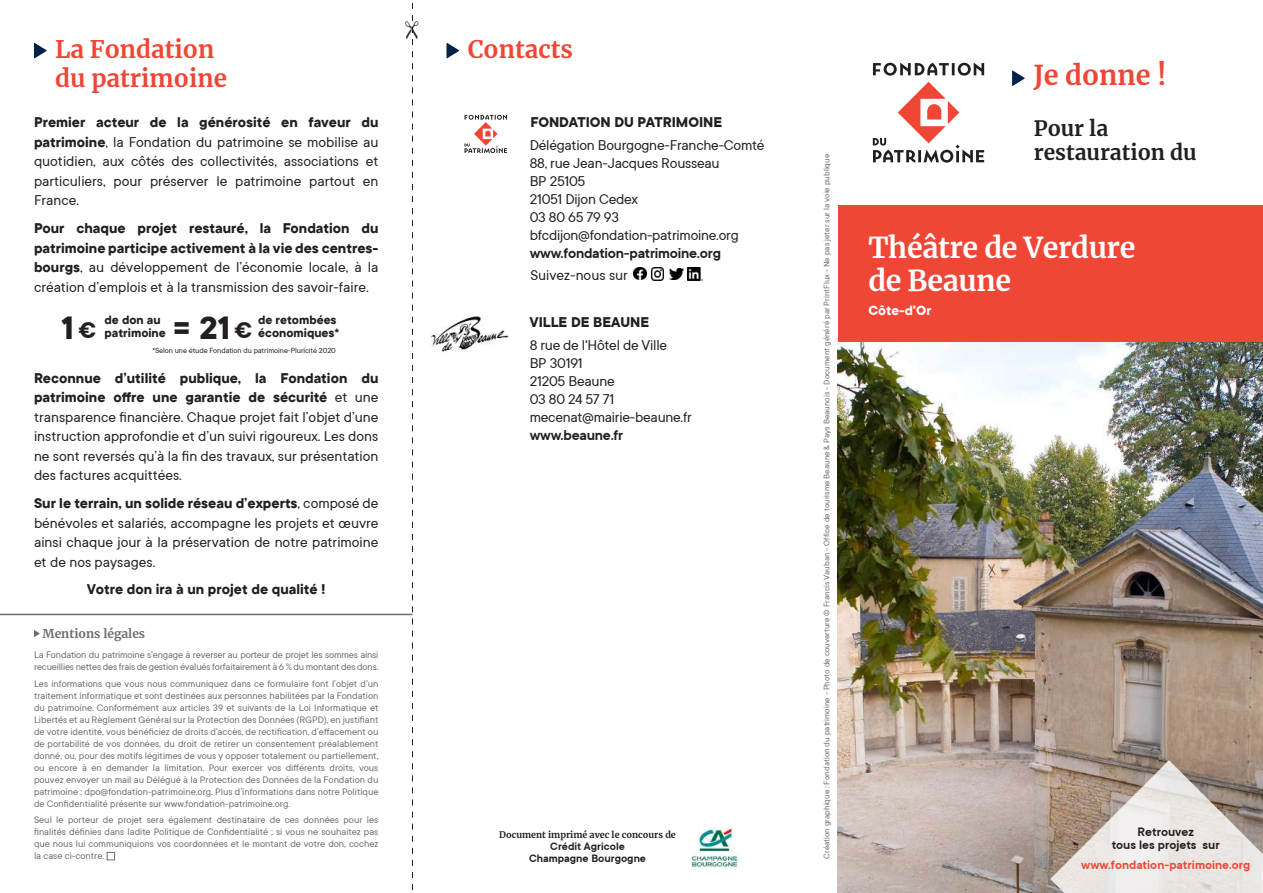
<style>
.page{position:relative;width:1263px;height:893px;background:#fff}
.page>*{position:absolute;margin:0;border:0;box-sizing:border-box;transform-origin:0 0}
.t1{font:700 36px "TT Commons";color:#231f20}
.t2{font:700 28.5px/33px "Merriweather";letter-spacing:-.01em;color:#fff}
.t3{font:700 27px "Merriweather";color:#ef4635}
.t4{font:700 24px "Merriweather";color:#ef4635}
.t5{font:21px/24px "PF1 Merriweather Bold";color:#231f20}
.t6{font:15.75px/19.5px "TT Commons";letter-spacing:-.015em;color:#231f20;text-align:justify}
.t7{font:700 15.75px/19.5px "TT Commons";color:#231f20;text-align:justify}
.t8{font:600 15.75px "TT Commons";letter-spacing:-.015em;color:#231f20}
.t9{font:15.75px "PF2 TT Commons Bold";color:#231f20}
.t10{font:700 15px "TT Commons";color:#fff}
.t11{font:700 13.5px/13.5px "TT Commons";color:#231f20}
.t12{font:600 13.5px "TT Commons";color:#ef4635}
.t13{font:600 13.5px/13.5px "TT Commons";color:#231f20;text-align:center}
.t14{font:600 12px/12.6px "TT Commons";color:#231f20;text-align:center}
.t15{font:700 12px "Merriweather";color:#6c6d70}
.t16{font:10.5px/12px "TT Commons";letter-spacing:-.015em;color:#6c6d70;text-align:justify}
.t17{font:9px "PF0 TT Commons Regular";color:#6c6d70}
.t18{font:700 9px "Merriweather";color:#231f20}
.t19{font:8.25px "TT Commons";letter-spacing:-.005em;color:#231f20}
.s1{font-weight:700}
.s2{font-weight:400}
.s3{font-size:25.5px}
.s4{font-size:36px}
</style>
<div class="page">
<img style="left:838px;top:342px;width:425px;height:551px">
<div style="left:838px;top:206px;width:425px;height:136px;background:#ef4635"></div>
<svg style="left:1012px;top:70px;width:13px;height:16px"></svg>
<svg style="left:873px;top:63px;width:111px;height:100px"></svg>
<svg style="left:446px;top:43px;width:13px;height:15px"></svg>
<svg style="left:34px;top:43px;width:13px;height:15px"></svg>
<div style="left:107px;top:852px;width:8px;height:8px;background:#fff;border:1px solid #6c6d70"></div>
<svg style="left:464px;top:115px;width:43px;height:38px"></svg>
<svg style="left:634px;top:267px;width:30px;height:13px"></svg>
<img style="left:669px;top:268px;width:14px;height:12px">
<img style="left:688px;top:268px;width:15px;height:13px">
<hr style="left:0;top:614px;width:412px;height:1px;background:#6c6d70">
<svg style="left:34px;top:630px;width:6px;height:7px"></svg>
<svg style="left:1050px;top:760px;width:213px;height:133px;background:#c9bfb8"></svg>
<img style="left:431px;top:316px;width:77px;height:36px">
<img style="left:691px;top:828px;width:48px;height:39px">
<svg style="left:406px;top:2px;width:7px;height:888px"></svg>
<h3 class="t4" style="left:55px;top:32px;width:161px">La Fondation</h3>
<h3 class="t4" style="left:468px;top:32px;width:107px">Contacts</h3>
<h3 class="t4" style="left:55px;top:62px;width:173px">du patrimoine</h3>
<h3 class="t6" style="left:34px;top:112px;width:346px"><span class="s1">Premier acteur de la générosité en faveur du patrimoine</span>, la Fondation du patrimoine se mobilise au quotidien, aux côtés des collectivités, associations et particuliers, pour préserver le patrimoine partout en France.</h3>
<h3 class="t7" style="left:34px;top:218px;width:346px">Pour chaque projet restauré, la Fondation du patrimoine participe activement à la vie des centres&shy;bourgs<span class="s2">, au développement de l’économie locale, à la création d’emplois et à la transmission des savoir-faire.</span></h3>
<h1 class="t1" style="left:62px;top:304px;width:36px">1<span class="s3">€</span></h1>
<p class="t11" style="left:105px;top:313px;width:63px">de don au patrimoine</p>
<p class="t11" style="left:174px;top:313px;width:167px;text-align:right">de retombées<br><span class="s4">= 21</span> <span class="s3">€</span> économiques*</p>
<p class="t19" style="left:152px;top:346px;width:185px">*Selon une étude Fondation du patrimoine-Pluricité 2020</p>
<p class="t6" style="left:34px;top:368px;width:346px"><span class="s1">Reconnue d’utilité publique, la Fondation du patrimoine offre une garantie de sécurité</span> et une transparence financière. Chaque projet fait l’objet d’une instruction approfondie et d’un suivi rigoureux. Les dons ne sont reversés qu’à la fin des travaux, sur présentation des factures acquittées.</p>
<h3 class="t6" style="left:34px;top:493px;width:346px"><span class="s1">Sur le terrain, un solide réseau d’experts</span>, composé de bénévoles et salariés, accompagne les projets et œuvre ainsi chaque jour à la préservation de notre patrimoine et de nos paysages.</h3>
<h3 class="t7" style="left:87px;top:579px;width:240px">Votre don ira à un projet de qualité !</h3>
<p class="t15" style="left:43px;top:625px;width:104px">Mentions légales</p>
<p class="t16" style="left:34px;top:649px;width:346px">La Fondation du patrimoine s’engage à reverser au porteur de projet les sommes ainsi recueillies nettes des frais de gestion évalués forfaitairement à 6 % du montant des dons.</p>
<p class="t16" style="left:34px;top:677px;width:346px">Les informations que vous nous communiquez dans ce formulaire font l’objet d’un traitement informatique et sont destinées aux personnes habilitées par la Fondation du patrimoine. Conformément aux articles 39 et suivants de la Loi Informatique et Libertés et au Règlement Général sur la Protection des Données (RGPD), en justifiant de votre identité, vous bénéficiez de droits d’accès, de rectification, d’effacement ou de portabilité de vos données, du droit de retirer un consentement préalablement donné, ou, pour des motifs légitimes de vous y opposer totalement ou partiellement, ou encore à en demander la limitation. Pour exercer vos différents droits, vous pouvez envoyer un mail au Délégué à la Protection des Données de la Fondation du patrimoine : dpo@fondation-patrimoine.org. Plus d’informations dans notre Politique de Confidentialité présente sur www.fondation-patrimoine.org.</p>
<p class="t16" style="left:34px;top:813px;width:346px">Seul le porteur de projet sera également destinataire de ces données pour les finalités définies dans ladite Politique de Confidentialité ; si vous ne souhaitez pas que nous lui communiquions vos coordonnées et le montant de votre don, cochez la case ci-contre.</p>
<h3 class="t7" style="left:530px;top:112px;width:193px">FONDATION DU PATRIMOINE</h3>
<h3 class="t6" style="left:530px;top:137px;width:236px;line-height:18px;text-align:left">Délégation Bourgogne-Franche-Comté<br>88, rue Jean-Jacques Rousseau<br>BP 25105<br>21051 Dijon Cedex<br>03 80 65 79 93 bfcdijon@fondation-patrimoine.org</h3>
<h3 class="t8" style="left:530px;top:244px;width:193px">www.fondation-patrimoine.org</h3>
<h3 class="t6" style="left:530px;top:265px;width:99px">Suivez-nous sur</h3>
<h3 class="t9" style="left:529px;top:315px;width:121px">VILLE DE BEAUNE</h3>
<h3 class="t6" style="left:530px;top:336px;width:164px;line-height:18px;text-align:left">8 rue de l'Hôtel de Ville<br>BP 30191<br>21205 Beaune<br>03 80 24 57 71 mecenat@mairie-beaune.fr</h3>
<h3 class="t8" style="left:530px;top:426px;width:95px">www.beaune.fr</h3>
<p class="t18" style="left:499px;top:829px;width:178px">Document imprimé avec le concours de</p>
<p class="t14" style="left:529px;top:840px;width:119px">Crédit Agricole<br>Champagne Bourgogne</p>
<p class="t17" style="left:822px;top:859px;width:706px;rotate:-90deg">Création graphique : Fondation du patrimoine - Photo de couverture © Francis Vauban - Office de tourisme Beaune &amp; Pays Beaunois - Document généré par PrintFlux - Ne pas jeter sur la voie publique</p>
<h3 class="t3" style="left:1033px;top:57px;width:135px">Je donne !</h3>
<h3 class="t5" style="left:1034px;top:116px;width:164px">Pour la restauration du</h3>
<h2 class="t2" style="left:868px;top:231px;width:269px">Théâtre de Verdure de Beaune</h2>
<h3 class="t10" style="left:868px;top:303px;width:65px">Côte-d'Or</h3>
<p class="t13" style="left:1112px;top:824px;width:110px">Retrouvez<br>tous les projets sur</p>
<p class="t12" style="left:1081px;top:856px;width:171px">www.fondation-patrimoine.org</p>
</div>
